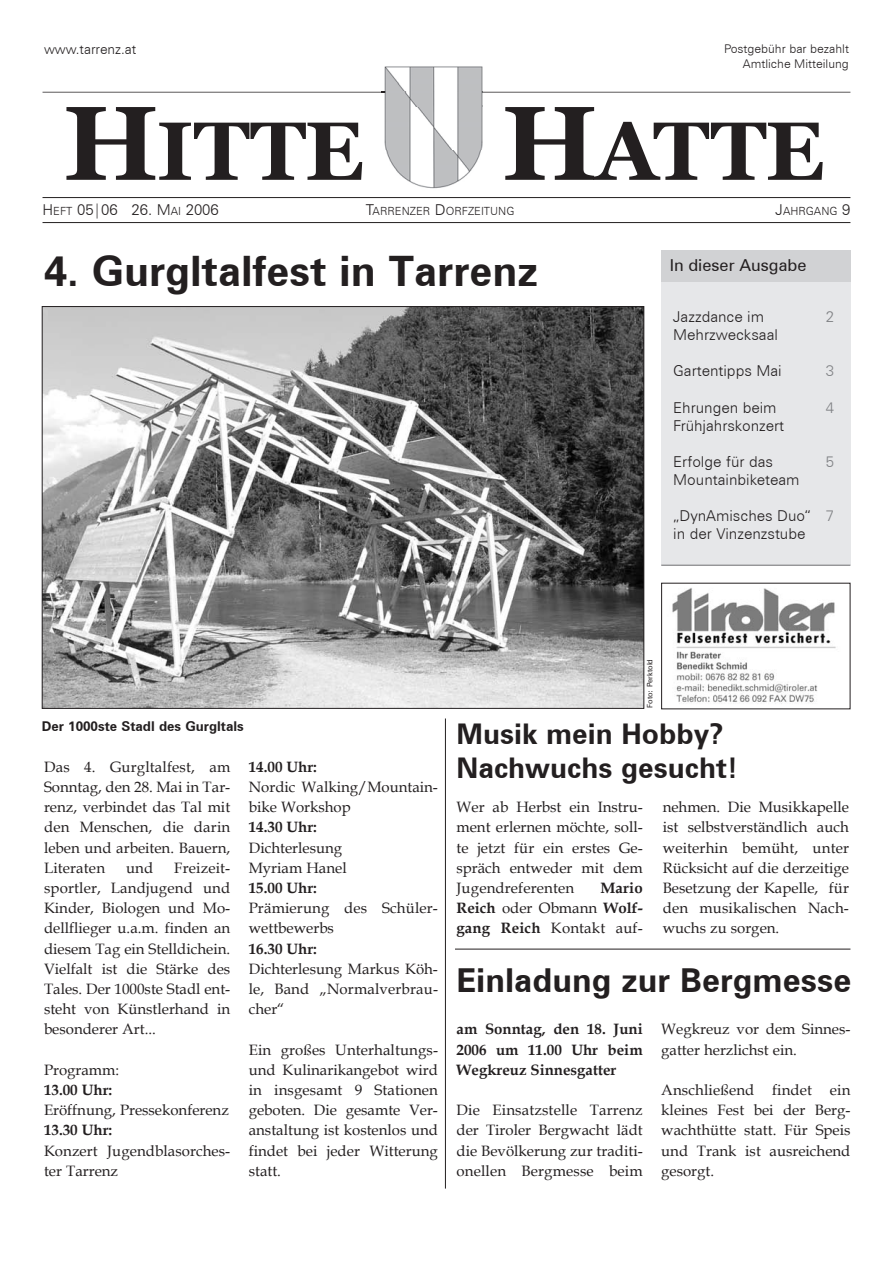
<style>
.page{position:relative;width:893px;height:1263px;background:#fff}
.page>*{position:absolute;margin:0;border:0;box-sizing:border-box;transform-origin:0 0}
.t1{font:700 82.5px "Georgia";letter-spacing:-.01em;color:#231f20}
.t2{font:700 42px "Zurich BT";color:#231f20}
.t3{font:700 33px "Zurich BT";color:#231f20}
.t4{font:700 28.5px/34.3px "Zurich BT";color:#231f20}
.t5{font:16.5px "Zurich BT";color:#231f20}
.t6{font:15px/20.2px "Book Antiqua";color:#231f20;text-align:justify}
.t7{font:700 15px/20.2px "Book Antiqua";color:#231f20;text-align:justify}
.t8{font:300 15px/18px "Zurich BT";color:#231f20}
.t9{font:300 15px "Zurich BT";color:#808285}
.t10{font:700 13.5px "Zurich BT";color:#231f20}
.t11{font:300 13.5px "Zurich BT";color:#231f20}
.t12{font:300 12px/14.4px "Zurich BT";color:#231f20;text-align:right}
.t13{font:300 11.25px "Zurich BT";color:#231f20}
.t14{font:7.5px "Zurich BT";color:#231f20}
.s1{font-size:105px}
.s2{font-size:11.25px}
.s3{font-size:15px}
.s4{color:#808285}
.s5{font-weight:400}
</style>
<div class="page">
<div style="left:661px;top:281px;width:189px;height:284px;background:#e6e7e9"></div>
<hr style="left:661px;top:565px;width:189px;height:1px;background:#6c6d70">
<hr style="left:482px;top:92px;width:368px;height:1px;background:#231f20">
<hr style="left:43px;top:92px;width:339px;height:1px;background:#231f20">
<img style="left:382px;top:66px;width:100px;height:123px">
<img style="left:382px;top:92px;width:100px;height:1px">
<hr style="left:43px;top:197px;width:807px;height:1px;background:#231f20">
<hr style="left:43px;top:222px;width:807px;height:1px;background:#231f20">
<div style="left:661px;top:250px;width:189px;height:31px;background:#d1d2d4"></div>
<img style="left:672px;top:588px;width:164px;height:116px">
<img style="left:44px;top:308px;width:598px;height:399px">
<hr style="left:445px;top:718px;width:1px;height:470px;background:#231f20">
<hr style="left:455px;top:949px;width:395px;height:1px;background:#231f20">
<p class="t11" style="left:44px;top:41px;width:94px">www.tarrenz.at</p>
<p class="t12" style="left:724px;top:42px;width:126px">Postgebühr bar bezahlt<br>Amtliche Mitteilung</p>
<h1 class="t1" style="left:63px;top:105px;width:303px"><span class="s1">H</span>ITTE</h1>
<h1 class="t1" style="left:502px;top:105px;width:324px"><span class="s1">H</span>ATTE</h1>
<p class="t8" style="left:43px;top:201px;width:178px">H<span class="s2">EFT</span> 05|06 26. M<span class="s2">AI</span> 2006</p>
<p class="t13" style="left:366px;top:204px;width:150px"><span class="s3">T</span>ARRENZER <span class="s3">D</span>ORFZEITUNG</p>
<p class="t13" style="left:776px;top:204px;width:76px"><span class="s3">J</span>AHRGANG <span class="s3">9</span></p>
<p class="t5" style="left:670px;top:255px;width:138px">In dieser Ausgabe</p>
<h2 class="t2" style="left:44px;top:245px;width:496px">4. Gurgltalfest in Tarrenz</h2>
<p class="t8" style="left:673px;top:308px;width:92px">Jazzdance im</p>
<p class="t9" style="left:826px;top:308px;width:10px">2</p>
<p class="t8" style="left:673px;top:326px;width:106px">Mehrzwecksaal</p>
<p class="t8" style="left:673px;top:362px;width:110px">Gartentipps Mai</p>
<p class="t9" style="left:826px;top:362px;width:10px">3</p>
<p class="t8" style="left:673px;top:398px;width:105px">Ehrungen beim</p>
<p class="t9" style="left:826px;top:398px;width:10px">4</p>
<p class="t8" style="left:673px;top:416px;width:112px">Frühjahrskonzert</p>
<p class="t8" style="left:673px;top:452px;width:101px">Erfolge für das</p>
<p class="t9" style="left:826px;top:452px;width:10px">5</p>
<p class="t8" style="left:673px;top:470px;width:128px">Mountainbiketeam</p>
<p class="t8" style="left:673px;top:506px;width:162px">„DynAmisches Duo“ <span class="s4">7 </span>in der Vinzenzstube</p>
<p class="t10" style="left:42px;top:718px;width:204px">Der 1000ste Stadl des Gurgltals</p>
<p class="t6" style="left:44px;top:756px;width:188px">Das 4. Gurgltalfest, am Sonntag, den 28. Mai in Tar&shy;renz, verbindet das Tal mit den Menschen, die darin leben und arbeiten. Bauern, Literaten</p>
<p class="t6" style="left:126px;top:857px;width:29px">und</p>
<p class="t6" style="left:44px;top:857px;width:188px;text-indent:130px">Freizeit&shy;sportler, Landjugend und Kinder, Biologen und Mo&shy;dellflieger u.a.m. finden an diesem Tag ein Stelldichein.<br>Vielfalt ist die Stärke des Tales. Der 1000ste Stadl ent&shy;steht von Künstlerhand in besonderer Art...</p>
<p class="t6" style="left:44px;top:1059px;width:77px">Programm:</p>
<p class="t7" style="left:44px;top:1080px;width:70px">13.00 Uhr:</p>
<p class="t6" style="left:44px;top:1100px;width:186px">Eröffnung, Pressekonferenz</p>
<p class="t7" style="left:44px;top:1120px;width:70px">13.30 Uhr:</p>
<p class="t6" style="left:44px;top:1140px;width:188px">Konzert Jugendblasorches&shy;ter Tarrenz</p>
<p class="t7" style="left:249px;top:756px;width:70px">14.00 Uhr:</p>
<p class="t6" style="left:249px;top:776px;width:191px">Nordic Walking/Mountain&shy;bike Workshop</p>
<p class="t7" style="left:249px;top:817px;width:70px">14.30 Uhr:</p>
<p class="t6" style="left:249px;top:837px;width:99px">Dichterlesung<br>Myriam Hanel</p>
<p class="t7" style="left:249px;top:878px;width:70px">15.00 Uhr:</p>
<p class="t6" style="left:249px;top:898px;width:191px">Prämierung des Schüler&shy;wettbewerbs</p>
<p class="t7" style="left:249px;top:938px;width:70px">16.30 Uhr:</p>
<p class="t6" style="left:249px;top:958px;width:191px">Dichterlesung Markus Köh&shy;le, Band „Normalverbrau&shy;cher“</p>
<p class="t6" style="left:249px;top:1039px;width:191px">Ein großes Unterhaltungs&shy;und Kulinarikangebot wird in insgesamt 9 Stationen geboten. Die gesamte Ver&shy;anstaltung ist kostenlos und findet bei jeder Witterung statt.</p>
<p class="t14" style="left:645px;top:708px;width:50px;rotate:-90deg">Foto: Perktold</p>
<h3 class="t4" style="left:456px;top:716px;width:283px">Musik mein Hobby?<br>Nachwuchs gesucht!</h3>
<p class="t6" style="left:456px;top:797px;width:188px">Wer ab Herbst ein Instru&shy;ment erlernen möchte, soll&shy;te jetzt für ein erstes Ge&shy;spräch entweder mit dem Jugendreferenten</p>
<p class="t6" style="left:663px;top:797px;width:188px">nehmen. Die Musikkapelle ist selbstverständlich auch weiterhin bemüht, unter Rücksicht auf die derzeitige Besetzung der Kapelle, für den musikalischen Nach&shy;wuchs zu sorgen.</p>
<h3 class="t3" style="left:456px;top:960px;width:396px">Einladung zur Bergmesse</h3>
<p class="t7" style="left:456px;top:1019px;width:188px">am Sonntag, den 18. Juni 2006 um 11.00 Uhr beim Wegkreuz Sinnesgatter</p>
<p class="t6" style="left:456px;top:1100px;width:188px">Die Einsatzstelle Tarrenz der Tiroler Bergwacht lädt die Bevölkerung zur traditi&shy;onellen Bergmesse beim</p>
<p class="t7" style="left:456px;top:878px;width:188px;text-indent:144px">Mario Reich <span class="s5">oder Obmann</span> Wolf&shy;gang Reich <span class="s5">Kontakt auf-</span></p>
<p class="t6" style="left:661px;top:1019px;width:191px">Wegkreuz vor dem Sinnes&shy;gatter herzlichst ein.</p>
<p class="t6" style="left:661px;top:1079px;width:191px">Anschließend findet ein kleines Fest bei der Berg&shy;wachthütte statt. Für Speis und Trank ist ausreichend gesorgt.</p>
</div>
